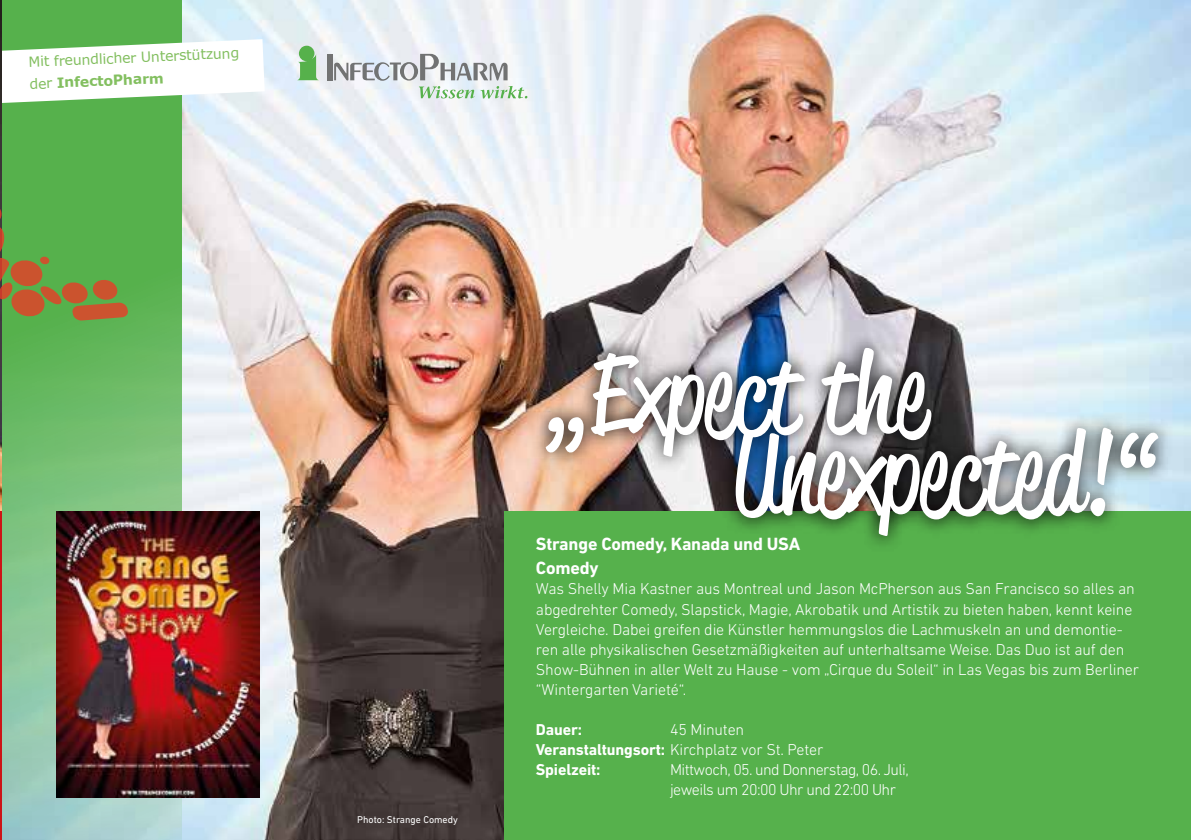
<style>
.page{position:relative;width:1191px;height:840px;background:#fff}
.page>*{position:absolute;margin:0;border:0;box-sizing:border-box;transform-origin:0 0}
.t1{font:110.2px/79.2px "Reklame Script";color:#fff}
.t2{font:700 18px/24px "DIN Next LT Pro";letter-spacing:-.01em;color:#fff}
.t3{font:300 16px/20px "DIN Next LT Pro";letter-spacing:-.01em;color:#fff}
.t4{font:300 16px/20px "DIN Next LT Pro";letter-spacing:-.035em;color:#fff}
.t5{font:700 16px "DIN Next LT Pro";letter-spacing:-.01em;color:#fff}
.t6{font:14px/22.2px "Verdana";color:#83bf60}
.t7{font:10px "DIN Next LT Pro";color:#fff}
.s1{font-weight:700}
</style>
<div class="page">
<img style="left:0;top:0;width:1191px;height:839px">
<svg style="left:1px;top:0;width:180px;height:839px;background:#71b970"></svg>
<svg style="left:0;top:39px;width:265px;height:64px"></svg>
<div style="left:505px;top:511px;width:686px;height:328px;background:#56b14c"></div>
<hr style="left:0;top:511px;width:1px;height:328px;background:#cd1316">
<svg style="left:0;top:201px;width:129px;height:119px;background:#719944"></svg>
<div style="left:299px;top:46px;width:15px;height:15px;background:#56b14b;border-radius:50%"></div>
<svg style="left:297px;top:54px;width:22px;height:26px"></svg>
<div style="left:327px;top:54px;width:5px;height:26px;background:#727373"></div>
<svg style="left:334px;top:54px;width:193px;height:44px"></svg>
<img style="left:530px;top:332px;width:643px;height:213px">
<img style="left:57px;top:511px;width:202px;height:286px">
<p class="t6" style="left:28px;top:50px;width:212px;rotate:-2deg">Mit freundlicher Unterstützung der <span class="s1">InfectoPharm</span></p>
<p class="t7" style="left:357px;top:813px;width:102px">Photo: Strange Comedy</p>
<h1 class="t1" style="left:734px;top:353px;width:426px;text-indent:-190px">„Expect the<br>Unexpected!“</h1>
<p class="t2" style="left:536px;top:532px;width:266px">Strange Comedy, Kanada und USA<br>Comedy</p>
<p class="t3" style="left:536px;top:578px;width:605px">Was Shelly Mia Kastner aus Montreal und Jason McPherson aus San Francisco so alles an abgedrehter Comedy, Slapstick, Magie, Akrobatik und Artistik zu bieten haben, kennt keine Vergleiche. Dabei greifen die Künstler hemmungslos die Lachmuskeln an und demontie&shy;ren alle physikalischen Gesetzmäßigkeiten auf unterhaltsame Weise. Das Duo ist auf den Show-Bühnen in aller Welt zu Hause - vom „Cirque du Soleil“ in Las Vegas bis zum Berliner “Wintergarten Varieté“.</p>
<p class="t5" style="left:536px;top:719px;width:48px">Dauer:</p>
<p class="t3" style="left:536px;top:718px;width:289px;text-indent:134px">45 Minuten<br><span class="s1">Veranstaltungsort:</span> Kirchplatz vor St. Peter<br><span class="s1">Spielzeit:</span></p>
<p class="t4" style="left:670px;top:758px;width:240px">Mittwoch, 05. und Donnerstag, 06. Juli, jeweils um 20:00 Uhr und 22:00 Uhr</p>
</div>
